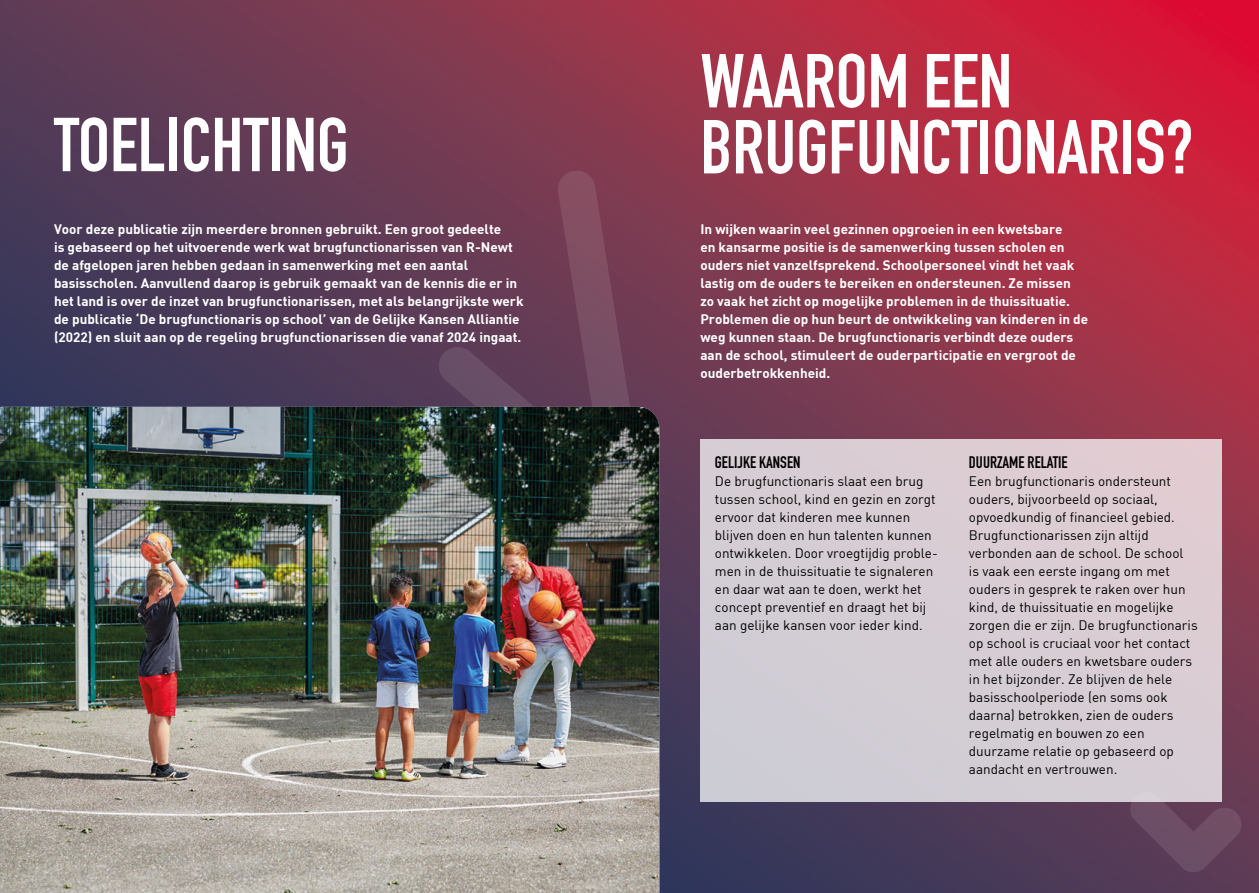
<style>
.page{position:relative;width:1259px;height:893px;background:#fff}
.page>*{position:absolute;margin:0;border:0;box-sizing:border-box;transform-origin:0 0}
.t1{font:700 75px/66px "DIN Condensed";color:#fff}
.t2{font:700 16.5px "DIN Condensed";color:#000}
.t3{font:13.5px/18px "Dinbol";color:#fff}
.t4{font:13.5px/18px "Dinreg";color:#000}
</style>
<div class="page">
<img style="left:0;top:0;width:1259px;height:893px">
<svg style="left:438px;top:169px;width:204px;height:238px;background:#6d3f57"></svg>
<img style="left:0;top:407px;width:659px;height:486px">
<div style="left:700px;top:439px;width:521px;height:362px;background:#d6cdd4"></div>
<svg style="left:1128px;top:790px;width:115px;height:84px;background:#72546b"></svg>
<h1 class="t1" style="left:54px;top:110px;width:296px">TOELICHTING</h1>
<p class="t3" style="left:54px;top:221px;width:471px">Voor deze publicatie zijn meerdere bronnen gebruikt. Een groot gedeelte<br>is gebaseerd op het uitvoerende werk wat brugfunctionarissen van R-Newt de afgelopen jaren hebben gedaan in samenwerking met een aantal basisscholen. Aanvullend daarop is gebruik gemaakt van de kennis die er in het land is over de inzet van brugfunctionarissen, met als belangrijkste werk de publicatie ‘De brugfunctionaris op school’ van de Gelijke Kansen Alliantie (2022) en sluit aan op de regeling brugfunctionarissen die vanaf 2024 ingaat.</p>
<h1 class="t1" style="left:700px;top:46px;width:494px">WAAROM EEN<br>BRUGFUNCTIONARIS?</h1>
<p class="t3" style="left:700px;top:221px;width:389px">In wijken waarin veel gezinnen opgroeien in een kwetsbare<br>en kansarme positie is de samenwerking tussen scholen en ouders niet vanzelfsprekend. Schoolpersoneel vindt het vaak lastig om de ouders te bereiken en ondersteunen. Ze missen<br>zo vaak het zicht op mogelijke problemen in de thuissituatie.<br>Problemen die op hun beurt de ontwikkeling van kinderen in de weg kunnen staan. De brugfunctionaris verbindt deze ouders aan de school, stimuleert de ouderparticipatie en vergroot de ouderbetrokkenheid.</p>
<p class="t2" style="left:715px;top:454px;width:87px">GELIJKE KANSEN</p>
<p class="t4" style="left:715px;top:473px;width:224px">De brugfunctionaris slaat een brug tussen school, kind en gezin en zorgt ervoor dat kinderen mee kunnen blijven doen en hun talenten kunnen ontwikkelen. Door vroegtijdig proble&shy;men in de thuissituatie te signaleren en daar wat aan te doen, werkt het concept preventief en draagt het bij aan gelijke kansen voor ieder kind.</p>
<p class="t2" style="left:969px;top:454px;width:100px">DUURZAME RELATIE</p>
<p class="t4" style="left:969px;top:473px;width:230px">Een brugfunctionaris ondersteunt ouders, bijvoorbeeld op sociaal, opvoedkundig of financieel gebied.<br>Brugfunctionarissen zijn altijd verbonden aan de school. De school<br>is vaak een eerste ingang om met ouders in gesprek te raken over hun kind, de thuissituatie en mogelijke zorgen die er zijn. De brugfunctionaris op school is cruciaal voor het contact met alle ouders en kwetsbare ouders in het bijzonder. Ze blijven de hele basisschoolperiode (en soms ook daarna) betrokken, zien de ouders regelmatig en bouwen zo een duurzame relatie op gebaseerd op aandacht en vertrouwen.</p>
</div>
